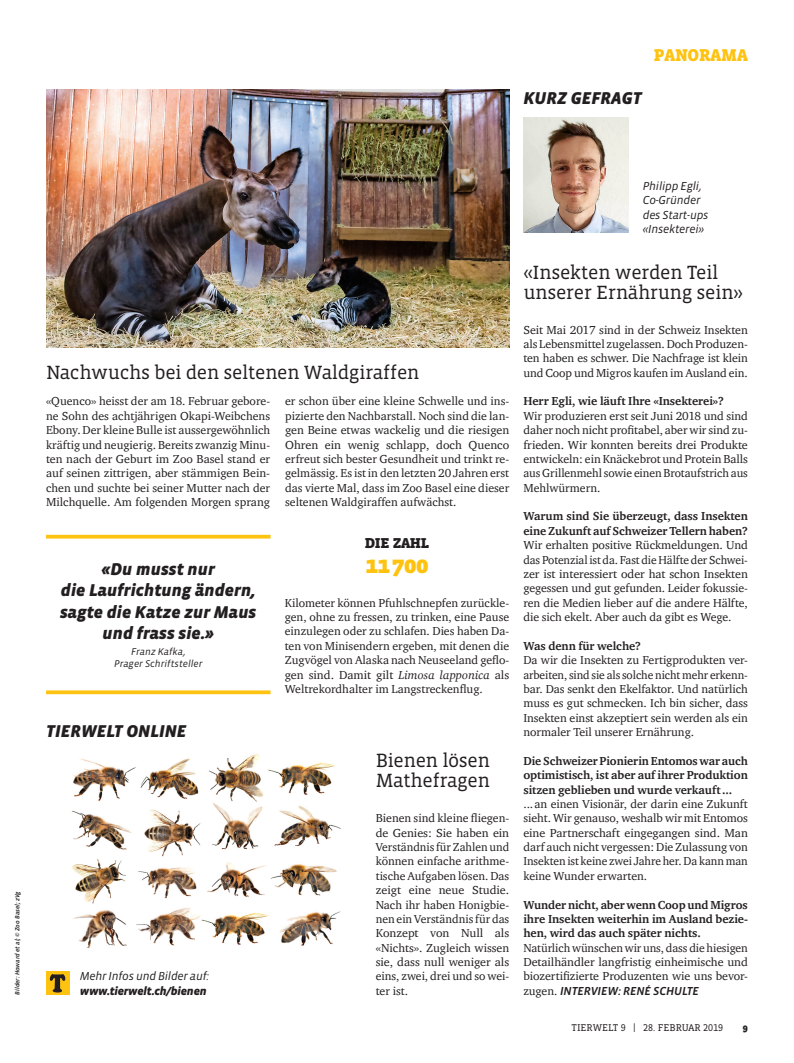
<style>
.page{position:relative;width:794px;height:1063px;background:#fff}
.page>*{position:absolute;margin:0;border:0;box-sizing:border-box;transform-origin:0 0}
._004_Titel_16_Black{font:900 24.5px "Vista Slab OT";letter-spacing:-.02em;color:#fec210}
._004_Titel_16_Book_x{font:19.62px/20px "Vista Slab OT";letter-spacing:-.02em;color:#231f20}
._010_Quote_x10{font:italic 900 17.5px/21.2px "Vista Sans OT";color:#231f20;text-align:center}
.t1{font:900 17.5px "Vista Slab OT";letter-spacing:-.01em;color:#fec210}
._004_Titel_16_Black-2{font:900 14.75px "Vista Slab OT";letter-spacing:-.02em;color:#231f20}
._008_Text_ohne_Einzu{font:11.88px/14.4px "Charter ITC";letter-spacing:-.005em;color:#231f20;text-align:justify}
._040_Interview_Frage{font:700 11.88px/14.4px "Charter ITC";letter-spacing:-.005em;color:#231f20}
._008_Text_ohne_Einzu-2{font:700 11.88px/14.4px "Charter ITC";letter-spacing:-.005em;color:#231f20;text-align:justify}
._011_Bildlegende_x11{font:italic 11.88px/14.4px "Vista Sans OT";letter-spacing:-.02em;color:#231f20}
._011_Bildlegende_x11-2{font:italic 900 11.88px "Vista Sans OT";letter-spacing:-.02em;color:#231f20}
._010_Quote_x10-2{font:italic 10px/12.5px "Vista Sans OT";color:#231f20;text-align:center}
.t2{font:10px "Vista Slab OT";color:#231f20}
._000_Pagina_links_re{font:900 10px "Vista Slab OT";color:#231f20}
._012_Bildnachweis_x1{font:italic 500 6.25px "Vista Sans OT";color:#231f20}
.s1{font-style:italic}
.s2{font-family:"Vista Sans OT";font-weight:500;font-style:italic}
</style>
<div class="page">
<img style="left:46px;top:89px;width:463px;height:259px">
<img style="left:72px;top:754px;width:269px;height:194px">
<img style="left:523px;top:118px;width:105px;height:115px">
<svg style="left:46px;top:535px;width:224px;height:4px"></svg>
<svg style="left:46px;top:690px;width:224px;height:4px"></svg>
<div style="left:46px;top:972px;width:23px;height:23px;background:#fec210"></div>
<svg style="left:50px;top:974px;width:15px;height:19px"></svg>
<h3 class="t1" style="left:654px;top:46px;width:95px">PANORAMA</h3>
<h3 class="_010_Quote_x10" style="left:523px;top:88px;width:120px">KURZ GEFRAGT</h3>
<p class="_012_Bildnachweis_x1" style="left:14px;top:995px;width:105px;rotate:-90deg">Bilder: Howard et al; © Zoo Basel; zVg</p>
<p class="_004_Titel_16_Book_x" style="left:46px;top:363px;width:375px">Nachwuchs bei den seltenen Waldgiraffen</p>
<p class="_008_Text_ohne_Einzu" style="left:46px;top:394px;width:226px">«Quenco» heisst der am 18. Februar gebore&shy;ne Sohn des achtjährigen Okapi-Weibchens Ebony. Der kleine Bulle ist aussergewöhnlich kräftig und neugierig. Bereits zwanzig Minu&shy;ten nach der Geburt im Zoo Basel stand er auf seinen zittrigen, aber stämmigen Bein&shy;chen und suchte bei seiner Mutter nach der Milchquelle. Am folgenden Morgen sprang</p>
<p class="_008_Text_ohne_Einzu" style="left:285px;top:394px;width:226px">er schon über eine kleine Schwelle und ins&shy;pizierte den Nachbarstall. Noch sind die lan&shy;gen Beine etwas wackelig und die riesigen Ohren ein wenig schlapp, doch Quenco erfreut sich bester Gesundheit und trinkt re&shy;gelmässig. Es ist in den letzten 20 Jahren erst das vierte Mal, dass im Zoo Basel eine dieser seltenen Waldgiraffen aufwächst.</p>
<p class="_010_Quote_x10" style="left:60px;top:559px;width:198px">«Du musst nur<br>die Laufrichtung ändern, sagte die Katze zur Maus und frass sie.»</p>
<p class="_010_Quote_x10-2" style="left:114px;top:646px;width:90px">Franz Kafka,<br>Prager Schriftsteller</p>
<h3 class="_010_Quote_x10" style="left:46px;top:720px;width:142px">TIERWELT ONLINE</h3>
<p class="_011_Bildlegende_x11" style="left:80px;top:969px;width:131px">Mehr Infos und Bilder auf:</p>
<p class="_011_Bildlegende_x11-2" style="left:80px;top:985px;width:128px">www.tierwelt.ch/bienen</p>
<p class="_004_Titel_16_Black-2" style="left:365px;top:535px;width:66px">DIE ZAHL</p>
<p class="_004_Titel_16_Black" style="left:365px;top:552px;width:65px">11700</p>
<p class="_008_Text_ohne_Einzu" style="left:285px;top:595px;width:226px">Kilometer können Pfuhlschnepfen zurückle&shy;gen, ohne zu fressen, zu trinken, eine Pause einzulegen oder zu schlafen. Dies haben Da&shy;ten von Minisendern ergeben, mit denen die Zugvögel von Alaska nach Neuseeland geflo&shy;gen sind. Damit gilt <span class="s1">Limosa lapponica</span> als Weltrekordhalter im Langstreckenflug.</p>
<p class="_004_Titel_16_Book_x" style="left:376px;top:751px;width:116px">Bienen lösen<br>Mathefragen</p>
<p class="_008_Text_ohne_Einzu" style="left:376px;top:811px;width:135px">Bienen sind kleine fliegen&shy;de Genies: Sie haben ein Verständnis für Zahlen und können einfache arithme&shy;tische Aufgaben lösen. Das zeigt eine neue Studie.<br>Nach ihr haben Honigbie&shy;nen ein Verständnis für das Konzept von Null als «Nichts». Zugleich wissen sie, dass null weniger als eins, zwei, drei und so wei&shy;ter ist.</p>
<p class="_011_Bildlegende_x11" style="left:643px;top:179px;width:67px">Philipp Egli,<br>Co-Gründer des Start-ups «Insekterei»</p>
<p class="_004_Titel_16_Book_x" style="left:523px;top:262px;width:221px">«Insekten werden Teil unserer Ernährung sein»</p>
<p class="_008_Text_ohne_Einzu" style="left:523px;top:322px;width:226px">Seit Mai 2017 sind in der Schweiz Insekten als Lebensmittel zugelassen. Doch Produzen&shy;ten haben es schwer. Die Nachfrage ist klein und Coop und Migros kaufen im Ausland ein.</p>
<p class="_040_Interview_Frage" style="left:523px;top:394px;width:202px">Herr Egli, wie läuft Ihre «Insekterei»?</p>
<p class="_008_Text_ohne_Einzu" style="left:523px;top:409px;width:226px">Wir produzieren erst seit Juni 2018 und sind daher noch nicht profitabel, aber wir sind zu&shy;frieden. Wir konnten bereits drei Produkte entwickeln: ein Knäckebrot und Protein Balls aus Grillenmehl sowie einen Brotaufstrich aus Mehlwürmern.</p>
<p class="_040_Interview_Frage" style="left:523px;top:509px;width:226px">Warum sind Sie überzeugt, dass Insekten eine Zukunft auf Schweizer Tellern haben?</p>
<p class="_008_Text_ohne_Einzu" style="left:523px;top:538px;width:226px">Wir erhalten positive Rückmeldungen. Und das Potenzial ist da. Fast die Hälfte der Schwei&shy;zer ist interessiert oder hat schon Insekten gegessen und gut gefunden. Leider fokussie&shy;ren die Medien lieber auf die andere Hälfte, die sich ekelt. Aber auch da gibt es Wege.</p>
<p class="_040_Interview_Frage" style="left:523px;top:639px;width:119px">Was denn für welche?</p>
<p class="_008_Text_ohne_Einzu" style="left:523px;top:653px;width:226px">Da wir die Insekten zu Fertigprodukten ver&shy;arbeiten, sind sie als solche nicht mehr erkenn&shy;bar. Das senkt den Ekelfaktor. Und natürlich muss es gut schmecken. Ich bin sicher, dass Insekten einst akzeptiert sein werden als ein normaler Teil unserer Ernährung.</p>
<p class="_040_Interview_Frage" style="left:523px;top:754px;width:226px;text-align:justify">Die Schweizer Pionierin Entomos war auch optimistisch, ist aber auf ihrer Produktion sitzen geblieben und wurde verkauft...</p>
<p class="_008_Text_ohne_Einzu" style="left:523px;top:797px;width:226px">...an einen Visionär, der darin eine Zukunft sieht. Wir genauso, weshalb wir mit Entomos eine Partnerschaft eingegangen sind. Man darf auch nicht vergessen: Die Zulassung von Insekten ist keine zwei Jahre her. Da kann man keine Wunder erwarten.</p>
<p class="_008_Text_ohne_Einzu-2" style="left:523px;top:897px;width:226px">Wunder nicht, aber wenn Coop und Migros ihre Insekten weiterhin im Ausland bezie&shy;hen, wird das auch später nichts.</p>
<p class="_008_Text_ohne_Einzu" style="left:523px;top:940px;width:226px">Natürlich wünschen wir uns, dass die hiesigen Detailhändler langfristig einheimische und biozertifizierte Produzenten wie uns bevor&shy;zugen. <span class="s2">INTERVIEW: RENÉ SCHULTE</span></p>
<p class="t2" style="left:571px;top:1022px;width:153px">TIERWELT 9 | 28. FEBRUAR 2019</p>
<p class="_000_Pagina_links_re" style="left:743px;top:1022px;width:6px">9</p>
</div>
